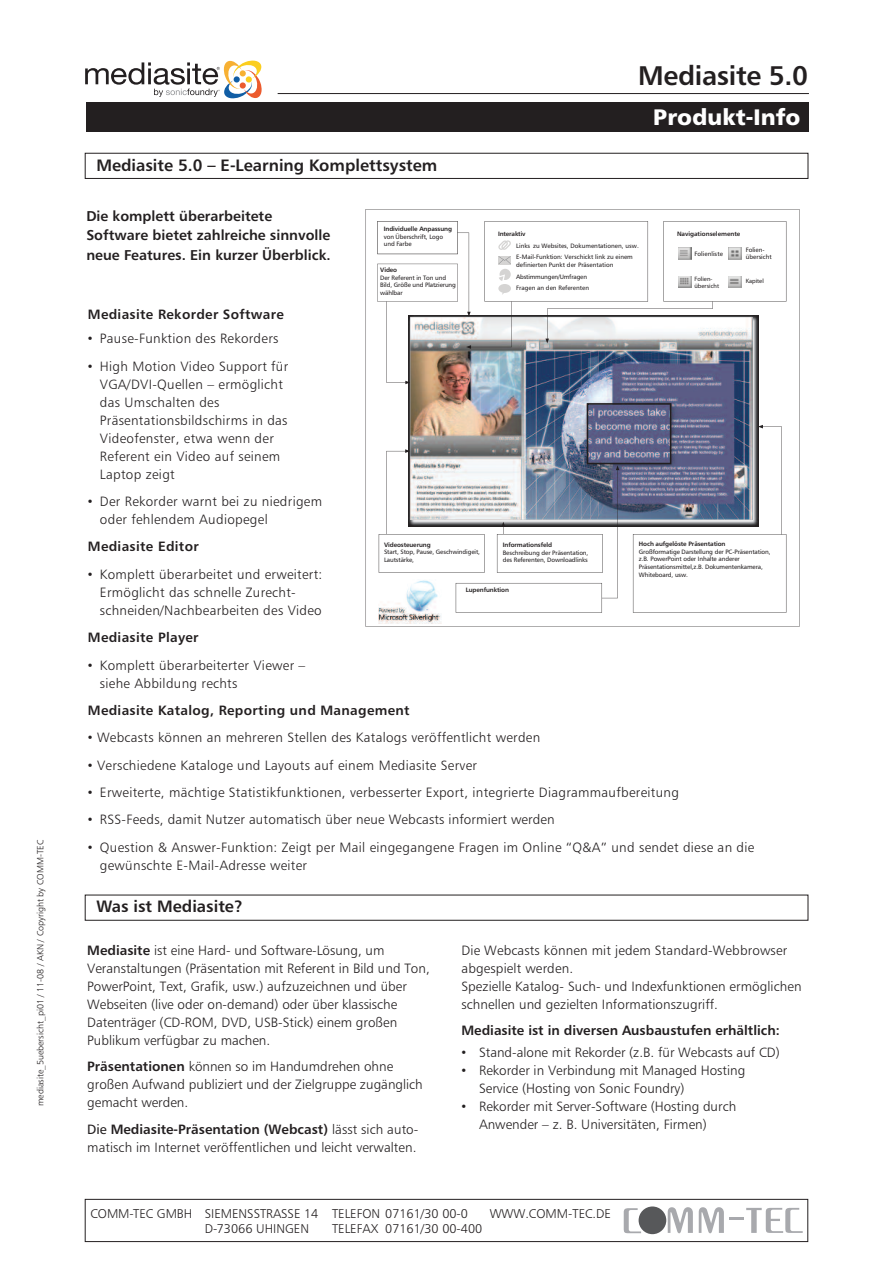
<style>
.page{position:relative;width:893px;height:1263px;background:#fff}
.page>*{position:absolute;margin:0;border:0;box-sizing:border-box;transform-origin:0 0}
.t1{font:27px "Humanist 777 BT Bold B";letter-spacing:-.01em;color:#231f20}
.t2{font:22.5px "Humanist 777 BT Black B";color:#fff}
.t3{font:16.5px "Humanist 777 BT Bold B";color:#231f20}
.t4{font:14.25px/19.5px "Humanist 777 BT Bold B";color:#231f20}
.t5{font:13.5px/18px "Humanist 777 BT Light B";letter-spacing:.01em;color:#231f20}
.t6{font:13.5px "Humanist 777 BT Bold B";letter-spacing:.025em;color:#231f20}
.t7{font:13.5px "Humanist 777 BT Bold B";color:#231f20}
.t8{font:12.75px/14.9px "Humanist 777 BT Light B";color:#231f20}
.t9{font:9px "Humanist 777 BT Light B";color:#231f20}
.t10{font:6.3px/7.5px "Humanist 777 BT Roman B";letter-spacing:-.015em;color:#231f20}
.t11{font:6.3px "Humanist 777 BT Bold B";letter-spacing:-.015em;color:#231f20}
.t12{font:300 6.3px/7.5px "Myriad Pro";color:#231f20}
.t13{font:6.3px "Humanist 777 BT Roman B";letter-spacing:.005em;color:#231f20}
.s1{font-family:"Arial"}
.s2{font-family:"Humanist 777 BT Bold B"}
.s3{font-family:"Humanist 777 BT Roman B"}
.s4{font-family:"Humanist 777 BT Light B"}
</style>
<div class="page">
<hr style="left:278px;top:93px;width:531px;height:1px;background:#231f20">
<div style="left:86px;top:102px;width:723px;height:30px;background:#231f20"></div>
<svg style="left:85px;top:61px;width:177px;height:37px"></svg>
<div style="left:85px;top:153px;width:723px;height:26px;border:1px solid #231f20"></div>
<div style="left:85px;top:1199px;width:723px;height:43px;border:1px solid #231f20"></div>
<svg style="left:624px;top:1208px;width:17px;height:25px"></svg>
<svg style="left:746px;top:1208px;width:57px;height:25px"></svg>
<hr style="left:729px;top:1217px;width:14px;height:3px;background:#a8a9ad">
<svg style="left:699px;top:1207px;width:25px;height:27px"></svg>
<svg style="left:668px;top:1207px;width:25px;height:27px"></svg>
<div style="left:639px;top:1206px;width:27px;height:28px;background:#57585a;border-radius:50%"></div>
<svg style="left:366px;top:209px;width:433px;height:418px"></svg>
<img style="left:379px;top:579px;width:62px;height:45px">
<img style="left:409px;top:315px;width:349px;height:211px">
<img style="left:410px;top:317px;width:342px;height:203px">
<svg style="left:547px;top:301px;width:166px;height:39px"></svg>
<svg style="left:545px;top:339px;width:4px;height:4px"></svg>
<div style="left:457px;top:233px;width:12px;height:80px;background:#fff"></div>
<svg style="left:467px;top:312px;width:3px;height:5px"></svg>
<div style="left:386px;top:301px;width:21px;height:82px;background:#fff"></div>
<svg style="left:405px;top:381px;width:5px;height:3px"></svg>
<div style="left:386px;top:451px;width:21px;height:87px;background:#fff"></div>
<svg style="left:405px;top:449px;width:5px;height:4px"></svg>
<svg style="left:379px;top:534px;width:105px;height:39px"></svg>
<svg style="left:377px;top:221px;width:81px;height:33px"></svg>
<svg style="left:470px;top:301px;width:42px;height:46px"></svg>
<svg style="left:466px;top:345px;width:5px;height:4px"></svg>
<svg style="left:377px;top:264px;width:81px;height:38px"></svg>
<svg style="left:484px;top:221px;width:164px;height:81px"></svg>
<svg style="left:663px;top:221px;width:123px;height:81px"></svg>
<svg style="left:599px;top:469px;width:19px;height:129px"></svg>
<svg style="left:587px;top:403px;width:84px;height:67px;background:#646788"></svg>
<svg style="left:633px;top:534px;width:153px;height:79px"></svg>
<div style="left:761px;top:426px;width:21px;height:108px;background:#fff"></div>
<svg style="left:758px;top:425px;width:5px;height:3px"></svg>
<svg style="left:497px;top:522px;width:106px;height:51px"></svg>
<svg style="left:456px;top:583px;width:146px;height:30px"></svg>
<p class="t9" style="left:35px;top:1106px;width:268px;rotate:-90deg">mediasite_5uebersicht_pi01 / 11-08 / AKN / Copyright by COMM-TEC</p>
<h1 class="t1" style="left:638px;top:60px;width:171px">Mediasite 5.0</h1>
<h2 class="t2" style="left:653px;top:104px;width:149px">Produkt-Info</h2>
<p class="t3" style="left:96px;top:155px;width:342px">Mediasite 5.0 – E-Learning Komplettsystem</p>
<p class="t4" style="left:86px;top:206px;width:246px">Die komplett überarbeitete<br>Software bietet zahlreiche sinnvolle neue Features. Ein kurzer Überblick.</p>
<p class="t11" style="left:384px;top:225px;width:70px">Individuelle Anpassung</p>
<p class="t10" style="left:384px;top:233px;width:61px">von Überschrift, Logo und Farbe</p>
<p class="t11" style="left:498px;top:230px;width:29px">Interaktiv</p>
<p class="t10" style="left:516px;top:240px;width:124px;line-height:11.4px">Links zu Websites, Dokumentationen, usw.<br>E-Mail-Funktion: Verschickt link zu einem</p>
<p class="t10" style="left:516px;top:259px;width:99px;line-height:11.6px">definierten Punkt der Präsentation<br>Abstimmungen/Umfragen<br>Fragen an den Referenten</p>
<p class="t11" style="left:380px;top:266px;width:18px">Video</p>
<p class="t10" style="left:380px;top:274px;width:77px">Der Referent in Ton und<br>Bild, Größe und Platzierung wählbar</p>
<p class="t11" style="left:677px;top:230px;width:65px">Navigationselemente</p>
<p class="t12" style="left:694px;top:275px;width:26px">Folien&shy;übersicht</p>
<p class="t12" style="left:746px;top:278px;width:20px">Kapitel</p>
<p class="t10" style="left:746px;top:245px;width:28px">Folien&shy;übersicht</p>
<p class="t13" style="left:694px;top:250px;width:30px">Folienliste</p>
<p class="t6" style="left:88px;top:307px;width:197px">Mediasite Rekorder Software</p>
<p class="t5" style="left:88px;top:330px;width:192px"><span class="s1">•</span> Pause-Funktion des Rekorders</p>
<p class="t5" style="left:100px;top:357px;width:190px;text-indent:-12px"><span class="s1">•</span> High Motion Video Support für<br>VGA/DVI-Quellen – ermöglicht das Umschalten des<br>Präsentationsbildschirms in das<br>Videofenster, etwa wenn der<br>Referent ein Video auf seinem<br>Laptop zeigt</p>
<p class="t5" style="left:100px;top:492px;width:224px;text-indent:-12px"><span class="s1">•</span> Der Rekorder warnt bei zu niedrigem oder fehlendem Audiopegel</p>
<p class="t6" style="left:88px;top:539px;width:112px">Mediasite Editor</p>
<p class="t5" style="left:100px;top:565px;width:224px;text-indent:-12px"><span class="s1">•</span> Komplett überarbeitet und erweitert:<br>Ermöglicht das schnelle Zurecht&shy;schneiden/Nachbearbeiten des Video</p>
<p class="t6" style="left:88px;top:630px;width:112px">Mediasite Player</p>
<p class="t5" style="left:100px;top:656px;width:207px;text-indent:-12px"><span class="s1">•</span> Komplett überarbeiterter Viewer – siehe Abbildung rechts</p>
<p class="t6" style="left:88px;top:702px;width:323px">Mediasite Katalog, Reporting und Management</p>
<p class="t5" style="left:88px;top:728px;width:454px"><span class="s1">•</span> Webcasts können an mehreren Stellen des Katalogs veröffentlicht werden</p>
<p class="t5" style="left:88px;top:756px;width:391px"><span class="s1">•</span> Verschiedene Kataloge und Layouts auf einem Mediasite Server</p>
<p class="t5" style="left:88px;top:783px;width:593px"><span class="s1">•</span> Erweiterte, mächtige Statistikfunktionen, verbesserter Export, integrierte Diagrammaufbereitung</p>
<p class="t5" style="left:88px;top:811px;width:468px"><span class="s1">•</span> RSS-Feeds, damit Nutzer automatisch über neue Webcasts informiert werden</p>
<p class="t5" style="left:100px;top:838px;width:656px;text-indent:-12px"><span class="s1">•</span> Question &amp; Answer-Funktion: Zeigt per Mail eingegangene Fragen im Online “Q&amp;A” und sendet diese an die gewünschte E-Mail-Adresse weiter</p>
<p class="t11" style="left:639px;top:540px;width:88px">Hoch aufgelöste Präsentation</p>
<p class="t10" style="left:639px;top:548px;width:133px">Großformatige Darstellung der PC-Präsentation, z.B. PowerPoint oder Inhalte anderer Präsentationsmittel,z.B. Dokumentenkamera, Whiteboard, usw.</p>
<p class="t11" style="left:384px;top:540px;width:48px">Videosteuerung</p>
<p class="t10" style="left:384px;top:548px;width:98px">Start, Stop, Pause, Geschwindigeit,<br>Lautstärke,</p>
<p class="t11" style="left:466px;top:585px;width:45px">Lupenfunktion</p>
<p class="t11" style="left:503px;top:541px;width:51px">Informationsfeld</p>
<p class="t10" style="left:503px;top:549px;width:87px">Beschreibung der Präsentation, des Referenten, Downloadlinks</p>
<p class="t3" style="left:96px;top:897px;width:148px">Was ist Mediasite?</p>
<p class="t5" style="left:87px;top:941px;width:344px"><span class="s2">Mediasite</span> ist eine Hard- und Software-Lösung, um Veranstaltungen (Präsentation mit Referent in Bild und Ton, PowerPoint, Text, Grafik, usw.) aufzuzeichnen und über Webseiten (live oder on-demand) oder über klassische Datenträger (CD-ROM, DVD, USB-Stick) einem großen Publikum verfügbar zu machen.</p>
<p class="t5" style="left:87px;top:1057px;width:337px"><span class="s2">Präsentationen</span> können so im Handumdrehen ohne großen Aufwand publiziert und der Zielgruppe zugänglich gemacht werden.</p>
<p class="t7" style="left:87px;top:1121px;width:333px"><span class="s3">Die</span> Mediasite-Präsentation (Webcast) <span class="s4">lässt sich auto-</span></p>
<p class="t5" style="left:87px;top:1138px;width:331px">matisch im Internet veröffentlichen und leicht verwalten.</p>
<p class="t5" style="left:461px;top:941px;width:342px">Die Webcasts können mit jedem Standard-Webbrowser abgespielt werden.<br>Spezielle Katalog- Such- und Indexfunktionen ermöglichen schnellen und gezielten Informationszugriff.</p>
<p class="t7" style="left:461px;top:1022px;width:320px">Mediasite ist in diversen Ausbaustufen erhältlich:</p>
<p class="t5" style="left:461px;top:1044px;width:320px"><span class="s1">•</span> Stand-alone mit Rekorder (z.B. für Webcasts auf CD)</p>
<p class="t5" style="left:479px;top:1062px;width:268px;text-indent:-18px"><span class="s1">•</span> Rekorder in Verbindung mit Managed Hosting<br>Service (Hosting von Sonic Foundry)</p>
<p class="t5" style="left:479px;top:1098px;width:259px;text-indent:-18px"><span class="s1">•</span> Rekorder mit Server-Software (Hosting durch<br>Anwender – z. B. Universitäten, Firmen)</p>
<p class="t8" style="left:90px;top:1206px;width:103px">COMM-TEC GMBH</p>
<p class="t8" style="left:332px;top:1206px;width:152px">TELEFON 07161/30 00-0<br>TELEFAX 07161/30 00-400</p>
<p class="t8" style="left:490px;top:1206px;width:123px">WWW.COMM-TEC.DE</p>
<p class="t8" style="left:205px;top:1206px;width:115px">SIEMENSSTRASSE 14<br>D-73066 UHINGEN</p>
</div>
